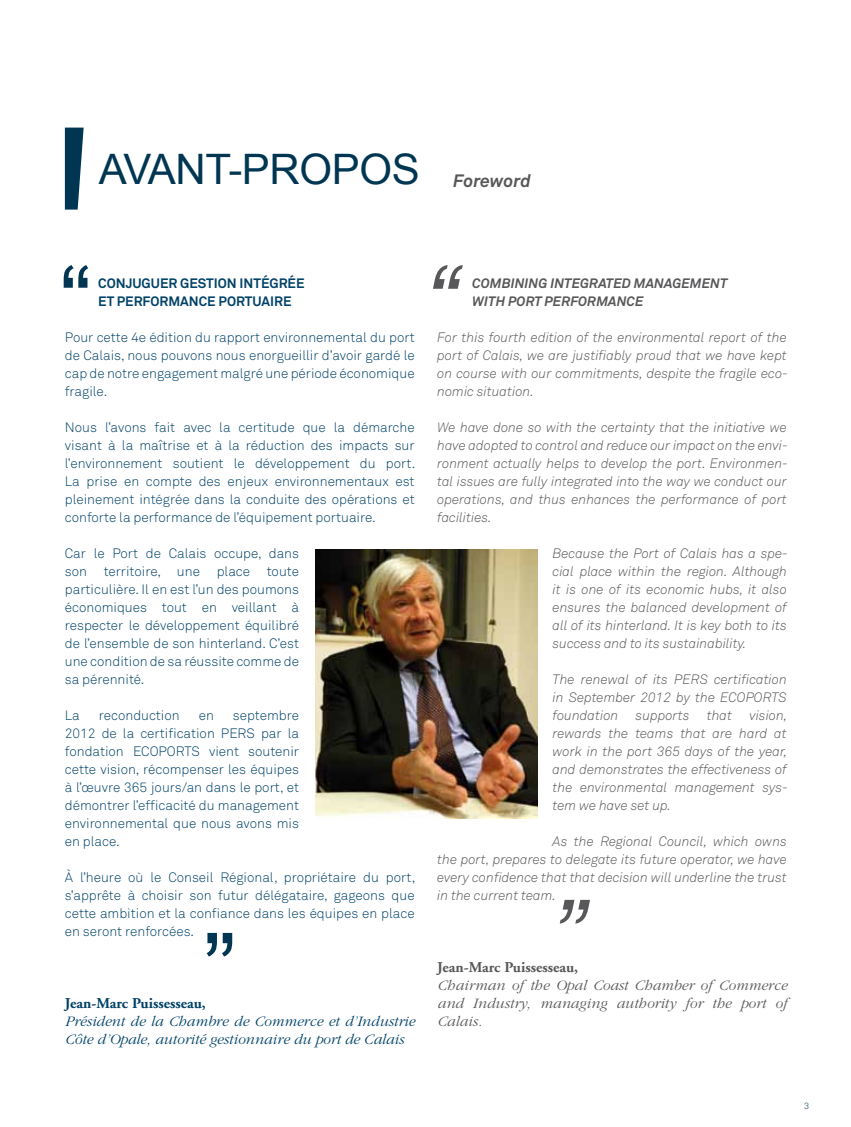
<style>
.page{position:relative;width:851px;height:1127px;background:#fff}
.page>*{position:absolute;margin:0;border:0;box-sizing:border-box;transform-origin:0 0}
.t1{font:100.8px "Arial";color:#003652}
.t2{font:italic 96.9px "Arial";color:#58585a}
.t3{font:96.9px "Arial";color:#003652}
.t4{font:42px "Arial";letter-spacing:-.01em;color:#003652}
.t5{font:italic 700 17.7px "Akkurat";letter-spacing:-.005em;color:#58585a}
.t6{font:italic 300 15px/18px "Garamond";color:#004268}
.t7{font:italic 300 15px/18px "Garamond";color:#58585a;text-align:justify}
.t8{font:700 15px "Adobe Garamond";color:#004268}
.t9{font:700 15px "Adobe Garamond";color:#58585a}
.t10{font:300 13.5px/18px "Akkurat";color:#004268;text-align:justify}
.t11{font:italic 300 13.5px/18px "Akkurat";color:#58585a;text-align:justify}
.t12{font:italic 700 13.5px/18px "Akkurat";color:#58585a}
.t13{font:700 13.5px/18px "Akkurat";color:#004268}
.t14{font:300 9px "Akkurat";color:#003652}
</style>
<div class="page">
<svg style="left:65px;top:128px;width:19px;height:82px"></svg>
<img style="left:315px;top:550px;width:222px;height:268px">
<h3 class="t4" style="left:99px;top:141px;width:318px">AVANT-PROPOS</h3>
<h3 class="t5" style="left:453px;top:170px;width:79px">Foreword</h3>
<h2 class="t3" style="left:60px;top:238px;width:34px">“</h2>
<h2 class="t2" style="left:422px;top:239px;width:34px">“</h2>
<p class="t13" style="left:98px;top:274px;width:206px">CONJUGUER GESTION INTÉGRÉE<br>ET PERFORMANCE PORTUAIRE</p>
<p class="t10" style="left:65px;top:329px;width:351px">Pour cette 4e édition du rapport environnemental du port de Calais, nous pouvons nous enorgueillir d’avoir gardé le cap de notre engagement malgré une période économique fragile.</p>
<p class="t10" style="left:65px;top:419px;width:352px">Nous l’avons fait avec la certitude que la démarche visant à la maîtrise et à la réduction des impacts sur l’environnement soutient le développement du port.<br>La prise en compte des enjeux environnementaux est pleinement intégrée dans la conduite des opérations et conforte la performance de l’équipement portuaire.</p>
<p class="t10" style="left:65px;top:545px;width:236px">Car le Port de Calais occupe, dans son territoire, une place toute particulière. Il en est l’un des poumons économiques tout en veillant à respecter le développement équilibré de l’ensemble de son hinterland. C’est une condition de sa réussite comme de sa pérennité.</p>
<p class="t10" style="left:65px;top:706px;width:16px">La</p>
<p class="t10" style="left:99px;top:706px;width:82px">reconduction</p>
<p class="t10" style="left:199px;top:706px;width:17px">en</p>
<p class="t12" style="left:472px;top:274px;width:257px">COMBINING INTEGRATED MANAGEMENT<br>WITH PORT PERFORMANCE</p>
<p class="t11" style="left:437px;top:329px;width:352px">For this fourth edition of the environmental report of the port of Calais, we are justifiably proud that we have kept on course with our commitments, despite the fragile eco&shy;nomic situation.</p>
<p class="t11" style="left:437px;top:419px;width:352px">We have done so with the certainty that the initiative we have adopted to control and reduce our impact on the envi&shy;ronment actually helps to develop the port. Environmen&shy;tal issues are fully integrated into the way we conduct our operations, and thus enhances the performance of port facilities.</p>
<p class="t11" style="left:552px;top:545px;width:237px">Because the Port of Calais has a spe&shy;cial place within the region. Although it is one of its economic hubs, it also ensures the balanced development of all of its hinterland. It is key both to its success and to its sustainability.</p>
<p class="t11" style="left:552px;top:671px;width:236px">The renewal of its PERS certification in September 2012 by the ECOPORTS foundation</p>
<p class="t10" style="left:65px;top:706px;width:235px;text-indent:168px">septembre 2012 de la certification PERS par la fondation ECOPO</p>
<p class="t11" style="left:635px;top:707px;width:55px">supports</p>
<p class="t11" style="left:706px;top:707px;width:27px">that</p>
<p class="t11" style="left:552px;top:707px;width:237px;text-indent:197px">vision, rewards the teams that are hard at work in the port 365 days of the year, and demonstrates the effectiveness of the environmental management sys&shy;tem we have set up.</p>
<p class="t11" style="left:437px;top:832px;width:351px;text-indent:115px">As the Regional Council, which owns the port, prepares to delegate its future operator, we have every confidence that that decision will underline the trust in the current team.</p>
<p class="t10" style="left:65px;top:742px;width:236px;text-indent:111px">RTS vient soutenir cette vision, récompenser les équipes à l’œuvre 365 jours/an dans le port, et démontrer l’efficacité du management environnemental que nous avons mis en place.</p>
<p class="t10" style="left:65px;top:868px;width:352px">À l’heure où le Conseil Régional, propriétaire du port, s’apprête à choisir son futur délégataire, gageons que cette ambition et la confiance dans les équipes en place en seront renforcées.</p>
<h2 class="t2" style="left:549px;top:872px;width:34px">”</h2>
<h1 class="t1" style="left:203px;top:904px;width:35px">”</h1>
<p class="t8" style="left:65px;top:995px;width:142px">Jean-Marc Puissesseau,</p>
<p class="t6" style="left:65px;top:1012px;width:351px">Président de la Chambre de Commerce et d’Industrie<br>Côte d’Opale, autorité gestionnaire du port de Calais</p>
<p class="t9" style="left:437px;top:959px;width:142px">Jean-Marc Puissesseau,</p>
<p class="t7" style="left:437px;top:976px;width:351px">Chairman of the Opal Coast Chamber of Commerce and Industry, managing authority for the port of Calais.</p>
<p class="t14" style="left:803px;top:1101px;width:7px">3</p>
</div>
